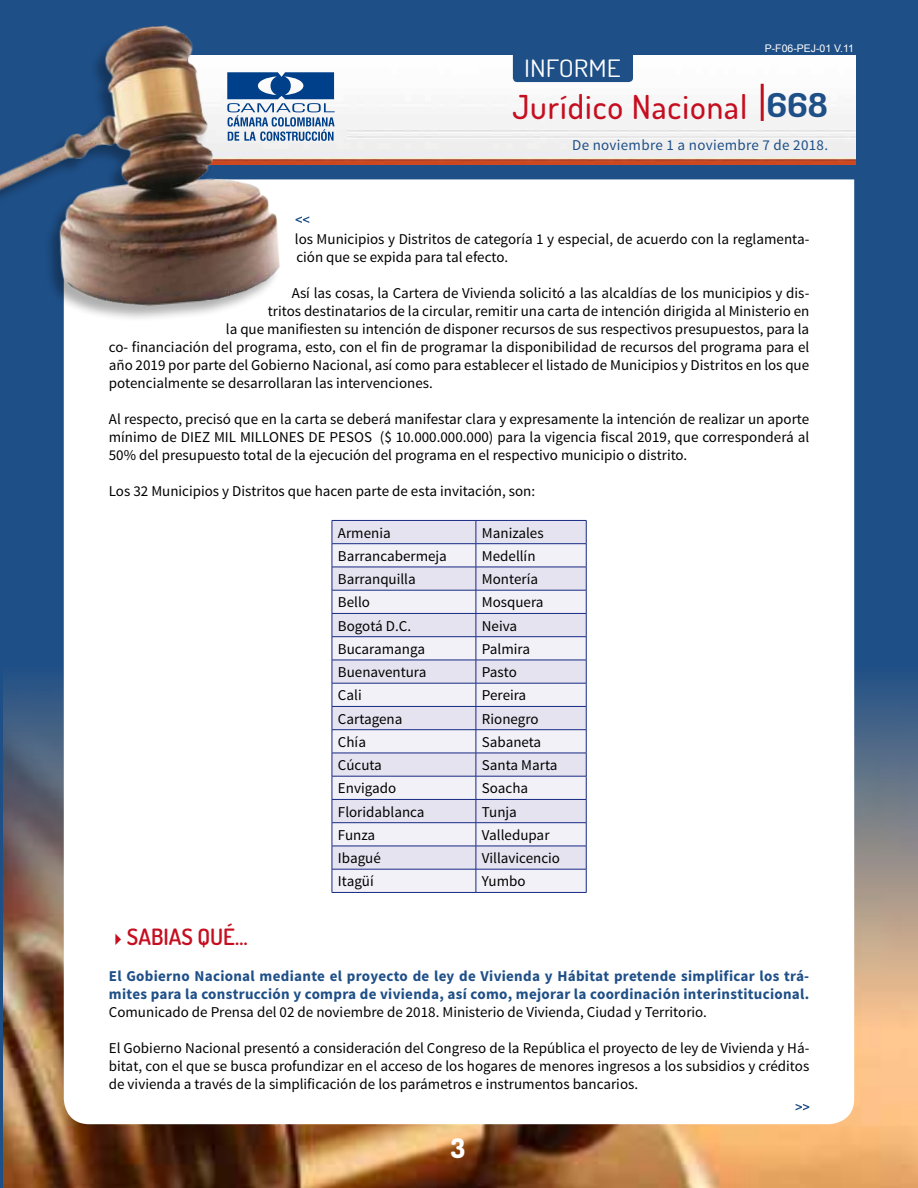
<style>
.page{position:relative;width:918px;height:1188px;background:#1e4f87}
.page>*{position:absolute;margin:0;border:0;box-sizing:border-box;transform-origin:0 0}
.t1{font:500 33px "Dosis";letter-spacing:.03em;color:#c50e1f}
.t2{font:800 27px "Dosis";color:#fff}
.t3{font:24px "Dosis";color:#fff;scale:1.14 1}
.t4{font:600 22.5px "Dosis";color:#c50e1f}
.t5{font:15px/18px "Source Sans Pro";color:#000;text-align:justify}
.t6{font:700 15px/18px "Source Sans Pro";letter-spacing:.02em;color:#1e4f87}
.t7{font:15px "Source Sans Pro";letter-spacing:.02em;color:#1e4f87}
.t8{font:10.5px "Arial";color:#fff}
.s1{font-weight:700;color:#1e4f87}
</style>
<div class="page">
<img style="left:4px;top:665px;width:914px;height:523px">
<div style="left:64px;top:179px;width:790px;height:945px;background:#fff"></div>
<img style="left:282px;top:55px;width:574px;height:109px">
<div style="left:513px;top:37px;width:120px;height:45px;background:#1e4f87;border-radius:4px"></div>
<hr style="left:761px;top:84px;width:3px;height:37px;background:#c50e1f">
<svg style="left:282px;top:72px;width:53px;height:69px;background:#7898be"></svg>
<div style="left:0;top:26px;width:280px;height:297px;background:#000;opacity:.32"></div>
<img style="left:0;top:25px;width:282px;height:291px">
<svg style="left:296px;top:216px;width:13px;height:7px"></svg>
<svg style="left:796px;top:1104px;width:13px;height:6px"></svg>
<div style="left:333px;top:521px;width:253px;height:22px;background:#e5e3ef"></div>
<svg style="left:333px;top:544px;width:253px;height:348px;background:#e9e7f1"></svg>
<hr style="left:332px;top:520px;width:144px;height:1px;background:#162983">
<hr style="left:476px;top:520px;width:110px;height:1px;background:#162983">
<hr style="left:332px;top:543px;width:144px;height:1px;background:#162983">
<hr style="left:476px;top:543px;width:110px;height:1px;background:#162983">
<hr style="left:332px;top:567px;width:144px;height:1px;background:#162983">
<hr style="left:476px;top:567px;width:110px;height:1px;background:#162983">
<hr style="left:332px;top:590px;width:144px;height:1px;background:#162983">
<hr style="left:476px;top:590px;width:110px;height:1px;background:#162983">
<hr style="left:332px;top:613px;width:144px;height:1px;background:#162983">
<hr style="left:476px;top:613px;width:110px;height:1px;background:#162983">
<hr style="left:332px;top:636px;width:144px;height:1px;background:#162983">
<hr style="left:476px;top:636px;width:110px;height:1px;background:#162983">
<hr style="left:332px;top:660px;width:144px;height:1px;background:#162983">
<hr style="left:476px;top:660px;width:110px;height:1px;background:#162983">
<hr style="left:332px;top:683px;width:144px;height:1px;background:#162983">
<hr style="left:476px;top:683px;width:110px;height:1px;background:#162983">
<hr style="left:332px;top:706px;width:144px;height:1px;background:#162983">
<hr style="left:476px;top:706px;width:110px;height:1px;background:#162983">
<hr style="left:332px;top:729px;width:144px;height:1px;background:#162983">
<hr style="left:476px;top:729px;width:110px;height:1px;background:#162983">
<hr style="left:332px;top:753px;width:144px;height:1px;background:#162983">
<hr style="left:476px;top:753px;width:110px;height:1px;background:#162983">
<hr style="left:332px;top:776px;width:144px;height:1px;background:#162983">
<hr style="left:476px;top:776px;width:110px;height:1px;background:#162983">
<hr style="left:332px;top:799px;width:144px;height:1px;background:#162983">
<hr style="left:476px;top:799px;width:110px;height:1px;background:#162983">
<hr style="left:332px;top:822px;width:144px;height:1px;background:#162983">
<hr style="left:476px;top:822px;width:110px;height:1px;background:#162983">
<hr style="left:332px;top:846px;width:144px;height:1px;background:#162983">
<hr style="left:476px;top:846px;width:110px;height:1px;background:#162983">
<hr style="left:332px;top:869px;width:144px;height:1px;background:#162983">
<svg style="left:332px;top:521px;width:1px;height:371px"></svg>
<hr style="left:476px;top:869px;width:110px;height:1px;background:#162983">
<svg style="left:476px;top:521px;width:1px;height:371px"></svg>
<svg style="left:586px;top:521px;width:1px;height:371px"></svg>
<hr style="left:332px;top:892px;width:144px;height:1px;background:#162983">
<hr style="left:476px;top:892px;width:110px;height:1px;background:#162983">
<h3 class="t3" style="left:524px;top:53px;width:86px">INFORME</h3>
<p class="t8" style="left:765px;top:42px;width:91px">P-F06-PEJ-01 V.11</p>
<h1 class="t1" style="left:512px;top:85px;width:317px">Jurídico Nacional <span class="s1">668</span></h1>
<p class="t7" style="left:572px;top:136px;width:257px">De noviembre 1 a noviembre 7 de 2018.</p>
<p class="t5" style="left:295px;top:231px;width:516px">los Municipios y Distritos de categoría 1 y especial, de acuerdo con la reglamenta&shy;ción que se expida para tal efecto.</p>
<p class="t5" style="left:292px;top:285px;width:519px">Así las cosas, la Cartera de Vivienda solicitó a las alcaldías de los municipios y dis-</p>
<p class="t5" style="left:268px;top:303px;width:543px">tritos destinatarios de la circular, remitir una carta de intención dirigida al Ministerio en</p>
<p class="t5" style="left:226px;top:321px;width:585px">la que manifiesten su intención de disponer recursos de sus respectivos presupuestos, para la</p>
<p class="t5" style="left:109px;top:339px;width:702px">co- financiación del programa, esto, con el fin de programar la disponibilidad de recursos del programa para el</p>
<p class="t5" style="left:109px;top:357px;width:702px">año 2019 por parte del Gobierno Nacional, así como para establecer el listado de Municipios y Distritos en los que</p>
<p class="t5" style="left:109px;top:375px;width:325px">potencialmente se desarrollaran las intervenciones.</p>
<p class="t5" style="left:109px;top:411px;width:702px">Al respecto, precisó que en la carta se deberá manifestar clara y expresamente la intención de realizar un aporte mínimo de DIEZ MIL MILLONES DE PESOS ($ 10.000.000.000) para la vigencia fiscal 2019, que corresponderá al 50% del presupuesto total de la ejecución del programa en el respectivo municipio o distrito.</p>
<p class="t5" style="left:109px;top:483px;width:428px">Los 32 Municipios y Distritos que hacen parte de esta invitación, son:</p>
<p class="t5" style="left:338px;top:524px;width:54px">Armenia</p>
<p class="t5" style="left:482px;top:524px;width:63px">Manizales</p>
<p class="t5" style="left:338px;top:547px;width:111px">Barrancabermeja</p>
<p class="t5" style="left:482px;top:547px;width:55px">Medellín</p>
<p class="t5" style="left:338px;top:570px;width:79px">Barranquilla</p>
<p class="t5" style="left:482px;top:570px;width:58px">Montería</p>
<p class="t5" style="left:338px;top:594px;width:34px">Bello</p>
<p class="t5" style="left:482px;top:594px;width:63px">Mosquera</p>
<p class="t5" style="left:338px;top:617px;width:75px">Bogotá D.C.</p>
<p class="t5" style="left:482px;top:617px;width:37px">Neiva</p>
<p class="t5" style="left:338px;top:640px;width:89px">Bucaramanga</p>
<p class="t5" style="left:482px;top:640px;width:50px">Palmira</p>
<p class="t5" style="left:338px;top:663px;width:90px">Buenaventura</p>
<p class="t5" style="left:482px;top:663px;width:37px">Pasto</p>
<p class="t5" style="left:338px;top:687px;width:25px">Cali</p>
<p class="t5" style="left:482px;top:687px;width:46px">Pereira</p>
<p class="t5" style="left:338px;top:710px;width:66px">Cartagena</p>
<p class="t5" style="left:482px;top:710px;width:58px">Rionegro</p>
<p class="t5" style="left:338px;top:733px;width:30px">Chía</p>
<p class="t5" style="left:482px;top:733px;width:61px">Sabaneta</p>
<p class="t5" style="left:338px;top:756px;width:46px">Cúcuta</p>
<p class="t5" style="left:482px;top:756px;width:77px">Santa Marta</p>
<p class="t5" style="left:338px;top:780px;width:60px">Envigado</p>
<p class="t5" style="left:482px;top:780px;width:48px">Soacha</p>
<p class="t5" style="left:338px;top:803px;width:88px">Floridablanca</p>
<p class="t5" style="left:482px;top:803px;width:37px">Tunja</p>
<p class="t5" style="left:338px;top:826px;width:39px">Funza</p>
<p class="t5" style="left:482px;top:826px;width:69px">Valledupar</p>
<p class="t5" style="left:338px;top:849px;width:44px">Ibagué</p>
<p class="t5" style="left:482px;top:849px;width:80px">Villavicencio</p>
<p class="t5" style="left:338px;top:873px;width:37px">Itagüí</p>
<p class="t5" style="left:482px;top:873px;width:45px">Yumbo</p>
<h3 class="t4" style="left:109px;top:922px;width:140px">✔SABIAS QUÉ…</h3>
<p class="t6" style="left:109px;top:968px;width:702px">El Gobierno Nacional mediante el proyecto de ley de Vivienda y Hábitat pretende simplificar los trá&shy;mites para la construcción y compra de vivienda, así como, mejorar la coordinación interinstitucional.</p>
<p class="t5" style="left:109px;top:1003px;width:600px">Comunicado de Prensa del 02 de noviembre de 2018. Ministerio de Vivienda, Ciudad y Territorio.</p>
<p class="t5" style="left:109px;top:1039px;width:702px">El Gobierno Nacional presentó a consideración del Congreso de la República el proyecto de ley de Vivienda y Há&shy;bitat, con el que se busca profundizar en el acceso de los hogares de menores ingresos a los subsidios y créditos de vivienda a través de la simplificación de los parámetros e instrumentos bancarios.</p>
<h2 class="t2" style="left:451px;top:1131px;width:16px">3</h2>
</div>
